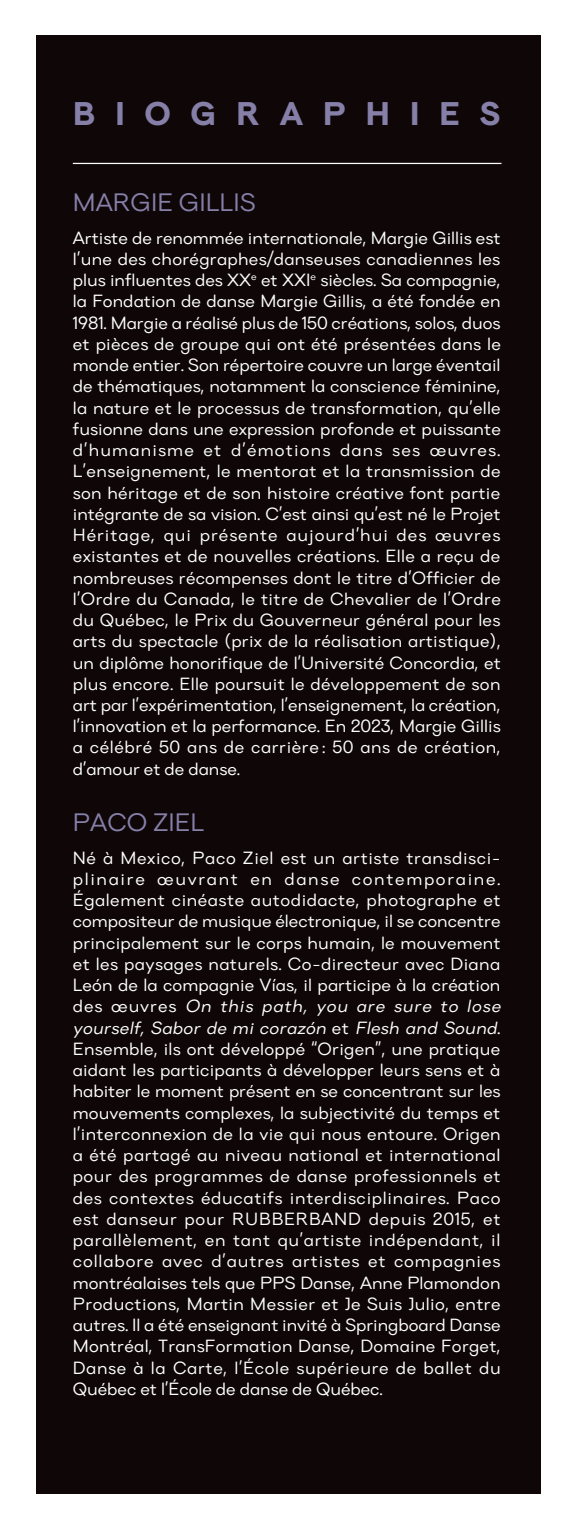
<style>
.page{position:relative;width:578px;height:1530px;background:#fff}
.page>*{position:absolute;margin:0;border:0;box-sizing:border-box;transform-origin:0 0}
.t1{font:32.5px "Danzza";letter-spacing:.6em;color:#8680a9}
.t2{font:25px "Danzza 1.3";color:#8680a9}
.t3{font:17.5px/21.2px "Danzza 1.3";letter-spacing:.025em;color:#fff;text-align:justify}
.s1{font-style:italic}
</style>
<div class="page">
<div style="left:36px;top:36px;width:504px;height:1458px;background:#0e0607"></div>
<hr style="left:73px;top:163px;width:428px;height:1px;background:#fff">
<h1 class="t1" style="left:73px;top:92px;width:429px">BIOGRAPHIES</h1>
<h2 class="t2" style="left:73px;top:187px;width:184px">MARGIE GILLIS</h2>
<p class="t3" style="left:73px;top:227px;width:429px">Artiste de renommée internationale, Margie Gillis est l’une des chorégraphes/danseuses canadiennes les plus influentes des XX<sup>e</sup> et XXI<sup>e</sup> siècles. Sa compagnie, la Fondation de danse Margie Gillis, a été fondée en 1981. Margie a réalisé plus de 150 créations, solos, duos et pièces de groupe qui ont été présentées dans le monde entier. Son répertoire couvre un large éventail de thématiques, notamment la conscience féminine, la nature et le processus de transformation, qu’elle fusionne dans une expression profonde et puissante d’humanisme et d’émotions dans ses œuvres.<br>L’enseignement, le mentorat et la transmission de son héritage et de son histoire créative font partie intégrante de sa vision. C’est ainsi qu’est né le Projet Héritage, qui présente aujourd’hui des œuvres existantes et de nouvelles créations. Elle a reçu de nombreuses récompenses dont le titre d’Officier de l’Ordre du Canada, le titre de Chevalier de l’Ordre du Québec, le Prix du Gouverneur général pour les arts du spectacle (prix de la réalisation artistique), un diplôme honorifique de l’Université Concordia, et plus encore. Elle poursuit le développement de son art par l’expérimentation, l’enseignement, la création, l’innovation et la performance. En 2023, Margie Gillis a célébré 50 ans de carrière : 50 ans de création, d’amour et de danse.</p>
<h2 class="t2" style="left:73px;top:807px;width:133px">PACO ZIEL</h2>
<p class="t3" style="left:73px;top:847px;width:433px;text-align:left">Né à Mexico, Paco Ziel est un artiste transdisci&shy;plinaire œuvrant en danse contemporaine.<br>Également cinéaste autodidacte, photographe et compositeur de musique électronique, il se concentre principalement sur le corps humain, le mouvement et les paysages naturels. Co-directeur avec Diana León de la compagnie Vías, il participe à la création d e s œ u v r e s <span class="s1">On this path, you are sure to lose yourself, Sabor de mi corazón</span> e t <span class="s1">Flesh and Sound</span>.<br>Ensemble, ils ont développé “Origen”, une pratique aidant les participants à développer leurs sens et à habiter le moment présent en se concentrant sur les mouvements complexes, la subjectivité du temps et l’interconnexion de la vie qui nous entoure. Origen a été partagé au niveau national et international pour des programmes de danse professionnels et des contextes éducatifs interdisciplinaires. Paco est danseur pour RUBBERBAND depuis 2015, et parallèlement, en tant qu’artiste indépendant, il collabore avec d’autres artistes et compagnies montréalaises tels que PPS Danse, Anne Plamondon Productions, Martin Messier et Je Suis Julio, entre autres. Il a été enseignant invité à Springboard Danse Montréal, TransFormation Danse, Domaine Forget, Danse à la Carte, l’École supérieure de ballet du Québec et l’École de danse de Québec.</p>
</div>
